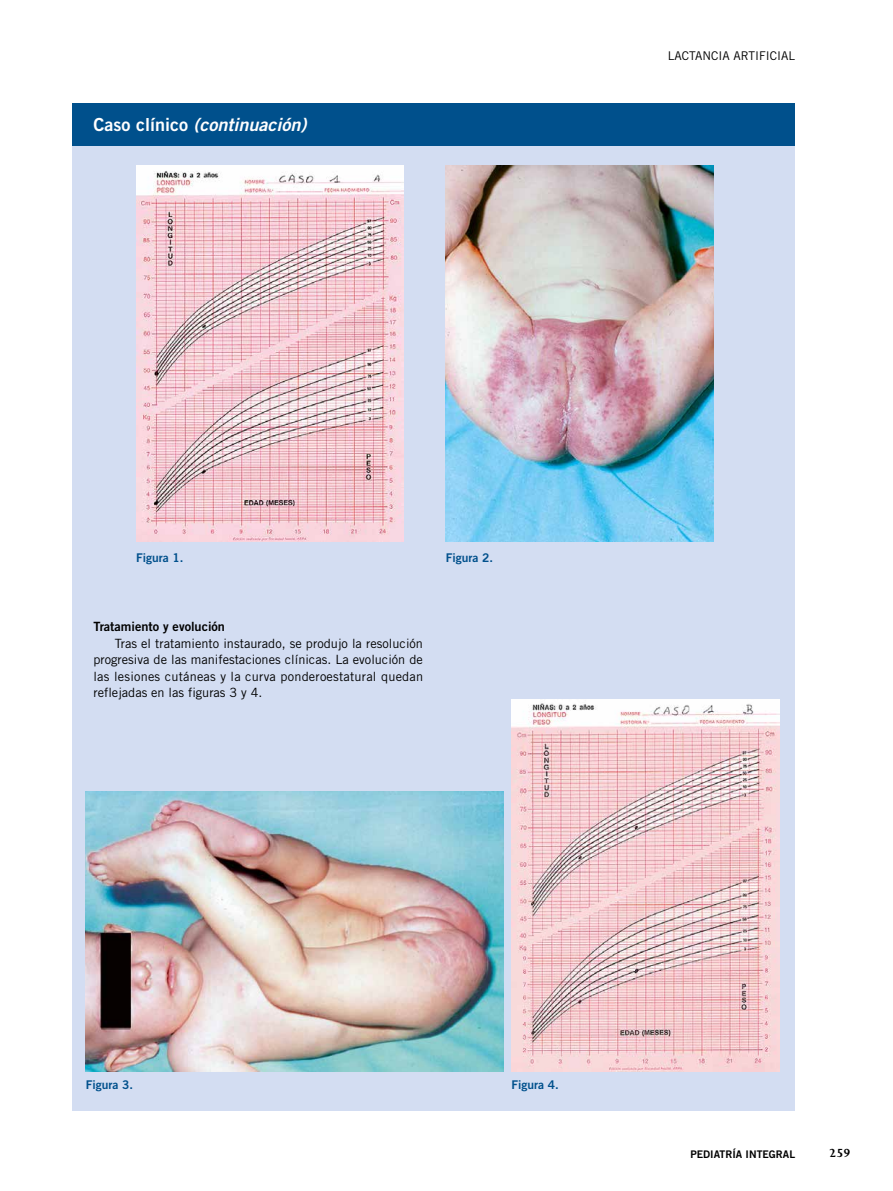
<style>
.page{position:relative;width:893px;height:1191px;background:#fff}
.page>*{position:absolute;margin:0;border:0;box-sizing:border-box;transform-origin:0 0}
.t1{font:italic 18px "Trade Gothic Bold Two";color:#fff}
.t2{font:700 13.5px "Joanna MT Std";color:#000}
.t3{font:12.75px/16.5px "Trade Gothic";letter-spacing:.015em;color:#000;text-align:justify}
.t4{font:12.75px "Trade Gothic Bold Two";color:#000}
.t5{font:12px "Trade Gothic Bold Two";color:#00508c}
.t6{font:12px "Trade Gothic";color:#000}
.t7{font:10.5px "Trade Gothic Bold Two";color:#000}
.s1{font-style:normal}
</style>
<div class="page">
<div style="left:72px;top:145px;width:723px;height:965px;background:#d3ddf2"></div>
<div style="left:72px;top:103px;width:723px;height:42px;background:#00508c"></div>
<img style="left:136px;top:166px;width:268px;height:376px">
<img style="left:446px;top:166px;width:267px;height:376px">
<img style="left:86px;top:791px;width:417px;height:280px">
<img style="left:512px;top:699px;width:267px;height:372px">
<h1 class="t1" style="left:94px;top:114px;width:215px"><span class="s1">Caso clínico</span> (continuación)</h1>
<p class="t6" style="left:668px;top:49px;width:127px">Lactancia artificial</p>
<p class="t5" style="left:136px;top:550px;width:49px">Figura 1.</p>
<p class="t4" style="left:94px;top:619px;width:133px">Tratamiento y evolución</p>
<p class="t3" style="left:94px;top:635px;width:331px;text-indent:21px">Tras el tratamiento instaurado, se produjo la resolución progresiva de las manifestaciones clínicas. La evolución de las lesiones cutáneas y la curva ponderoestatural quedan reflejadas en las figuras 3 y 4.</p>
<p class="t5" style="left:446px;top:550px;width:49px">Figura 2.</p>
<p class="t5" style="left:86px;top:1077px;width:49px">Figura 3.</p>
<p class="t5" style="left:512px;top:1077px;width:49px">Figura 4.</p>
<p class="t7" style="left:690px;top:1148px;width:106px">PEDIATRÍA INTEGRAL</p>
<p class="t2" style="left:829px;top:1146px;width:23px">259</p>
</div>
